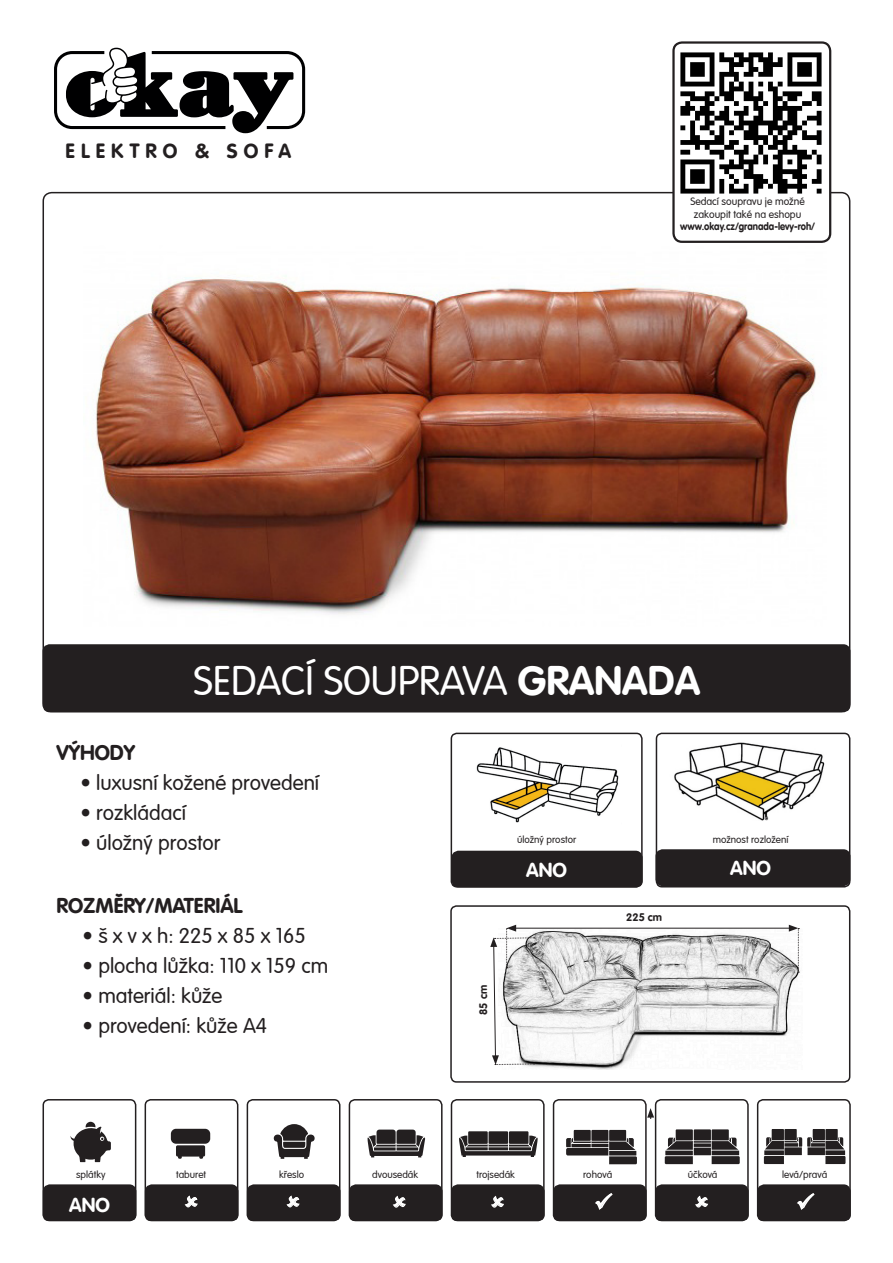
<style>
.page{position:relative;width:893px;height:1263px;background:#fff}
.page>*{position:absolute;margin:0;border:0;box-sizing:border-box;transform-origin:0 0}
.t1{font:300 40.5px "VAG Rounded LTCE";color:#fff}
.t2{font:300 21px "VAG Rounded LTCE";color:#231f20}
.t3{font:700 21px "VAG Rounded LTCE";color:#231f20}
.t4{font:300 21px "VAG Rounded LTCE";letter-spacing:.25em;color:#231f20}
.t5{font:700 20.25px "VAG Rounded LTCE";letter-spacing:.305em;color:#231f20}
.t6{font:700 19.95px "VAG Rounded LTCE";color:#fff}
.t7{font:700 10.8px "VAG Rounded LTCE";letter-spacing:.005em;color:#231f20}
.t8{font:300 10.5px/12.6px "VAG Rounded LTCE";color:#231f20;text-align:center}
.t9{font:700 10.5px "VAG Rounded LTCE";color:#231f20;scale:.9 1}
.t10{font:300 10.05px "VAG Rounded LTCE";color:#231f20}
.s1{font-weight:700}
</style>
<div class="page">
<svg style="left:647px;top:1108px;width:7px;height:11px"></svg>
<img style="left:523px;top:928px;width:277px;height:141px">
<svg style="left:70px;top:1122px;width:41px;height:40px"></svg>
<svg style="left:665px;top:1129px;width:75px;height:35px"></svg>
<svg style="left:273px;top:1124px;width:42px;height:35px"></svg>
<svg style="left:171px;top:1129px;width:39px;height:30px"></svg>
<svg style="left:566px;top:1130px;width:71px;height:34px"></svg>
<svg style="left:459px;top:1131px;width:79px;height:26px;background:#585455"></svg>
<svg style="left:367px;top:1129px;width:58px;height:28px;background:#5f5c5c"></svg>
<svg style="left:764px;top:1129px;width:81px;height:35px"></svg>
<div style="left:672px;top:41px;width:159px;height:202px;border:2px solid #231f20;border-radius:9px"></div>
<div style="left:451px;top:733px;width:192px;height:154px;border:2px solid #231f20;border-radius:5px"></div>
<div style="left:656px;top:733px;width:194px;height:154px;border:2px solid #231f20;border-radius:5px"></div>
<div style="left:453px;top:852px;width:188px;height:34px;background:#231f20;border-radius:5px"></div>
<div style="left:451px;top:851px;width:192px;height:36px;border:3px solid #231f20;border-radius:5px"></div>
<div style="left:43px;top:1099px;width:93px;height:122px;border:2px solid #231f20;border-radius:5px"></div>
<div style="left:145px;top:1099px;width:93px;height:122px;border:2px solid #231f20;border-radius:5px"></div>
<div style="left:247px;top:1099px;width:93px;height:122px;border:2px solid #231f20;border-radius:5px"></div>
<div style="left:349px;top:1099px;width:94px;height:122px;border:2px solid #231f20;border-radius:5px"></div>
<div style="left:451px;top:1099px;width:94px;height:122px;border:2px solid #231f20;border-radius:5px"></div>
<div style="left:553px;top:1099px;width:94px;height:122px;border:2px solid #231f20;border-radius:5px"></div>
<div style="left:655px;top:1099px;width:94px;height:122px;border:2px solid #231f20;border-radius:5px"></div>
<div style="left:757px;top:1099px;width:94px;height:122px;border:2px solid #231f20;border-radius:5px"></div>
<div style="left:44px;top:1186px;width:91px;height:33px;background:#231f20;border-radius:5px"></div>
<div style="left:43px;top:1184px;width:93px;height:37px;border:3px solid #231f20;border-radius:5px"></div>
<div style="left:147px;top:1186px;width:90px;height:33px;background:#231f20;border-radius:5px"></div>
<div style="left:145px;top:1184px;width:93px;height:37px;border:3px solid #231f20;border-radius:5px"></div>
<div style="left:249px;top:1186px;width:90px;height:33px;background:#231f20;border-radius:5px"></div>
<div style="left:247px;top:1184px;width:93px;height:37px;border:3px solid #231f20;border-radius:5px"></div>
<div style="left:351px;top:1186px;width:90px;height:33px;background:#231f20;border-radius:5px"></div>
<div style="left:349px;top:1184px;width:94px;height:37px;border:3px solid #231f20;border-radius:5px"></div>
<div style="left:453px;top:1186px;width:90px;height:33px;background:#231f20;border-radius:5px"></div>
<div style="left:451px;top:1184px;width:94px;height:37px;border:3px solid #231f20;border-radius:5px"></div>
<div style="left:555px;top:1186px;width:90px;height:33px;background:#231f20;border-radius:5px"></div>
<div style="left:553px;top:1184px;width:94px;height:37px;border:3px solid #231f20;border-radius:5px"></div>
<div style="left:657px;top:1186px;width:90px;height:33px;background:#231f20;border-radius:5px"></div>
<div style="left:655px;top:1184px;width:94px;height:37px;border:3px solid #231f20;border-radius:5px"></div>
<div style="left:759px;top:1186px;width:90px;height:33px;background:#231f20;border-radius:5px"></div>
<div style="left:757px;top:1184px;width:94px;height:37px;border:3px solid #231f20;border-radius:5px"></div>
<img style="left:476px;top:747px;width:143px;height:76px">
<div style="left:657px;top:851px;width:192px;height:33px;background:#231f20;border-radius:5px"></div>
<div style="left:655px;top:849px;width:195px;height:37px;border:3px solid #231f20;border-radius:5px"></div>
<img style="left:674px;top:742px;width:151px;height:79px">
<div style="left:450px;top:905px;width:400px;height:178px;border:2px solid #231f20;border-radius:5px"></div>
<div style="left:44px;top:646px;width:805px;height:65px;background:#231f20;border-radius:5px"></div>
<div style="left:43px;top:644px;width:807px;height:68px;border:3px solid #231f20;border-radius:5px"></div>
<svg style="left:54px;top:48px;width:251px;height:85px"></svg>
<img style="left:681px;top:53px;width:141px;height:141px">
<img style="left:96px;top:276px;width:721px;height:339px">
<hr style="left:514px;top:928px;width:277px;height:1px;background:#231f20">
<svg style="left:789px;top:925px;width:10px;height:48px"></svg>
<svg style="left:490px;top:925px;width:44px;height:140px"></svg>
<svg style="left:184px;top:1195px;width:14px;height:13px"></svg>
<svg style="left:286px;top:1195px;width:14px;height:13px"></svg>
<svg style="left:392px;top:1195px;width:14px;height:13px"></svg>
<svg style="left:491px;top:1195px;width:13px;height:13px"></svg>
<svg style="left:695px;top:1195px;width:13px;height:13px"></svg>
<svg style="left:595px;top:1193px;width:18px;height:17px"></svg>
<svg style="left:797px;top:1193px;width:18px;height:17px"></svg>
<p class="t5" style="left:66px;top:138px;width:227px">ELEKTRO &amp; SOFA</p>
<p class="t8" style="left:690px;top:195px;width:116px">Sedací soupravu je možné zakoupit také na eshopu</p>
<p class="t9" style="left:680px;top:220px;width:152px">www.okay.cz/granada-levy-roh/</p>
<p class="t1" style="left:194px;top:656px;width:508px">SEDACÍ SOUPRAVA <span class="s1">GRANADA</span></p>
<p class="t3" style="left:56px;top:739px;width:80px">VÝHODY</p>
<p class="t2" style="left:80px;top:769px;width:240px">• luxusní kožené provedení</p>
<p class="t2" style="left:80px;top:799px;width:107px">• rozkládací</p>
<p class="t2" style="left:80px;top:829px;width:142px">• úložný prostor</p>
<p class="t3" style="left:56px;top:892px;width:188px">ROZMĚRY/MATERIÁL</p>
<p class="t4" style="left:83px;top:922px;width:224px">•šxvxh:225x85x165</p>
<p class="t2" style="left:83px;top:952px;width:247px">• plocha lůžka: 110 x 159 cm</p>
<p class="t2" style="left:83px;top:982px;width:141px">• materiál: kůže</p>
<p class="t2" style="left:83px;top:1012px;width:186px">• provedení: kůže A4</p>
<p class="t7" style="left:477px;top:1015px;width:31px;rotate:-90deg">85 cm</p>
<p class="t10" style="left:517px;top:834px;width:61px">úložný prostor</p>
<p class="t10" style="left:713px;top:834px;width:77px">možnost rozložení</p>
<p class="t6" style="left:730px;top:855px;width:42px">ANO</p>
<p class="t6" style="left:526px;top:857px;width:42px">ANO</p>
<p class="t7" style="left:626px;top:911px;width:38px">225 cm</p>
<p class="t10" style="left:76px;top:1168px;width:31px">splátky</p>
<p class="t10" style="left:176px;top:1168px;width:32px">taburet</p>
<p class="t10" style="left:279px;top:1168px;width:26px">křeslo</p>
<p class="t10" style="left:372px;top:1168px;width:47px">dvousedák</p>
<p class="t10" style="left:476px;top:1168px;width:40px">trojsedák</p>
<p class="t10" style="left:583px;top:1168px;width:31px">rohová</p>
<p class="t10" style="left:688px;top:1168px;width:31px">účková</p>
<p class="t10" style="left:782px;top:1168px;width:47px">levá/pravá</p>
<p class="t6" style="left:69px;top:1192px;width:42px">ANO</p>
</div>
